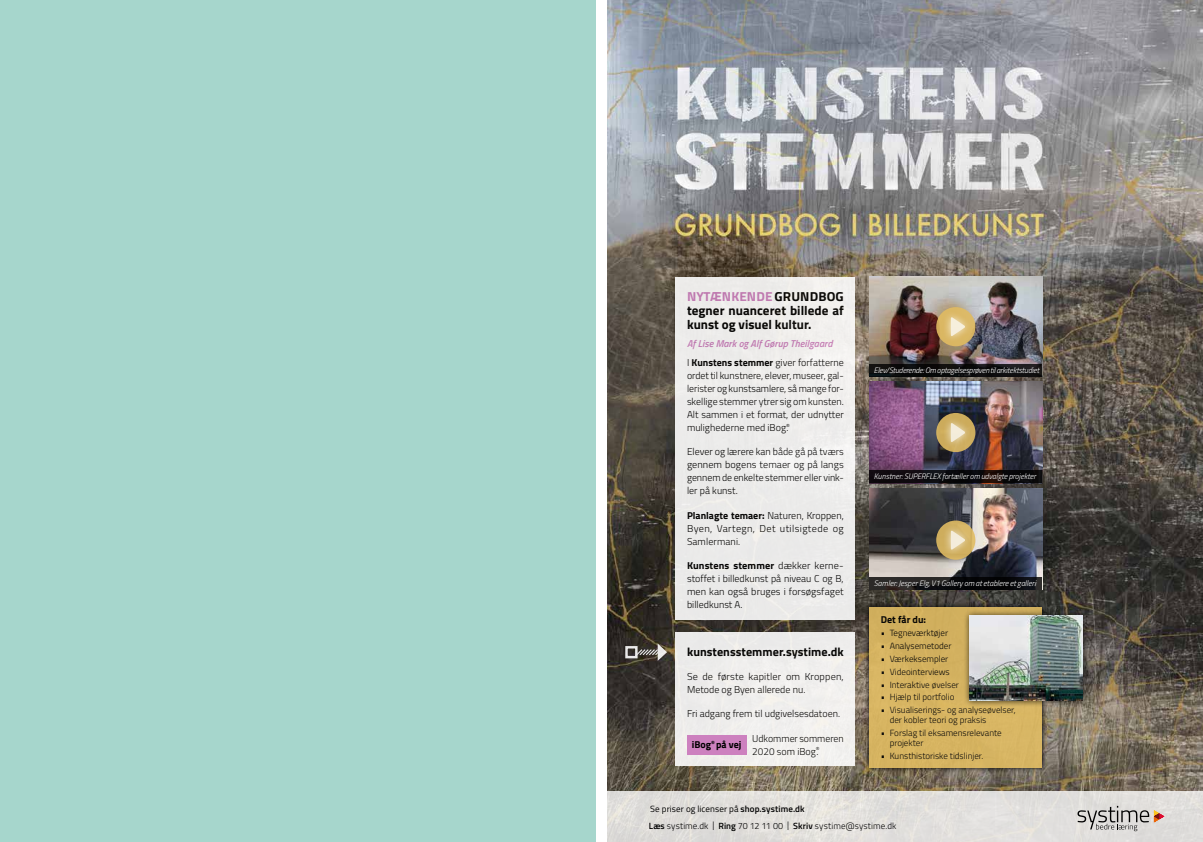
<style>
.page{position:relative;width:1203px;height:842px;background:#fff}
.page>*{position:absolute;margin:0;border:0;box-sizing:border-box;transform-origin:0 0}
.t1{font:700 13px/14px "Titillium";color:#000;text-align:justify}
.t2{font:700 12px "Titillium";color:#000}
.t3{font:300 10px/13px "Titillium";color:#000;text-align:justify}
.t4{font:italic 600 10px/18.7px "Titillium";color:#cd81bf}
.t5{font:700 10px "Titillium";color:#000}
.t6{font:300 9px/10px "Titillium";color:#000}
.t7{font:300 9px "Titillium";letter-spacing:.02em;color:#000}
.t8{font:9px "Titillium";letter-spacing:.01em;color:#000}
.t9{font:italic 300 8px "Titillium";color:#fff}
.t10{font:italic 300 8px "Titillium";letter-spacing:-.02em;color:#fff}
.s1{color:#cd81bf}
.s2{font-weight:300;font-style:normal;color:#000}
.s3{font-weight:700;font-style:normal;color:#000}
.s4{font-weight:700}
.s5{font-weight:600}
</style>
<div class="page">
<div style="left:0;top:0;width:595px;height:842px;background:#a6d6cc"></div>
<img style="left:607px;top:0;width:595px;height:791px">
<div style="left:607px;top:791px;width:595px;height:51px;background:#e1dfdc"></div>
<svg style="left:1077px;top:806px;width:87px;height:25px"></svg>
<div style="left:675px;top:277px;width:180px;height:342px;background:#ecebea"></div>
<svg style="left:864px;top:602px;width:183px;height:170px;background:#5d5444"></svg>
<div style="left:869px;top:607px;width:173px;height:160px;background:#d6b461"></div>
<div style="left:963px;top:609px;width:125px;height:98px;background:#000;opacity:.75"></div>
<img style="left:969px;top:616px;width:113px;height:84px">
<img style="left:869px;top:488px;width:173px;height:89px">
<svg style="left:869px;top:577px;width:173px;height:12px;background:#161516"></svg>
<img style="left:869px;top:382px;width:173px;height:89px">
<svg style="left:869px;top:471px;width:173px;height:12px;background:#0d090c"></svg>
<img style="left:869px;top:276px;width:173px;height:88px">
<svg style="left:869px;top:364px;width:173px;height:13px;background:#0e0e0f"></svg>
<svg style="left:936px;top:520px;width:39px;height:40px"></svg>
<svg style="left:943px;top:524px;width:29px;height:33px"></svg>
<svg style="left:950px;top:531px;width:15px;height:19px"></svg>
<svg style="left:936px;top:413px;width:39px;height:39px"></svg>
<svg style="left:943px;top:416px;width:29px;height:33px"></svg>
<svg style="left:950px;top:423px;width:15px;height:19px"></svg>
<svg style="left:936px;top:307px;width:39px;height:39px"></svg>
<svg style="left:943px;top:310px;width:29px;height:33px"></svg>
<svg style="left:950px;top:317px;width:15px;height:19px"></svg>
<div style="left:675px;top:632px;width:180px;height:134px;background:#efeeed"></div>
<div style="left:687px;top:735px;width:59px;height:20px;background:#cd81bf"></div>
<div style="left:625px;top:646px;width:12px;height:12px;border:2px solid #fff"></div>
<svg style="left:635px;top:643px;width:32px;height:18px"></svg>
<h1 class="t1" style="left:687px;top:288px;width:158px"><span class="s1">NYTÆNKENDE</span> GRUNDBOG tegner nuanceret billede af kunst og visuel kultur.</h1>
<p class="t4" style="left:687px;top:334px;width:158px">Af Lise Mark og Alf Gørup Theilgaard<br><span class="s2">I</span> <span class="s3">Kunstens stemmer</span> <span class="s2">giver forfatterne</span></p>
<p class="t3" style="left:687px;top:368px;width:158px">ordet til kunstnere, elever, museer, gal&shy;lerister og kunstsamlere, så mange for&shy;skellige stemmer ytrer sig om kunsten.<br>Alt sammen i et format, der udnytter mulighederne med iBog<sup>®</sup>.</p>
<p class="t3" style="left:687px;top:445px;width:158px">Elever og lærere kan både gå på tværs gennem bogens temaer og på langs gennem de enkelte stemmer eller vink&shy;ler på kunst.</p>
<p class="t3" style="left:687px;top:508px;width:158px"><span class="s4">Planlagte temaer:</span> Naturen, Kroppen, Byen, Vartegn, Det utilsigtede og Samlermani.</p>
<p class="t3" style="left:687px;top:558px;width:158px"><span class="s4">Kunstens stemmer</span> dækker kerne&shy;stoffet i billedkunst på niveau C og B, men kan også bruges i forsøgsfaget billedkunst A.</p>
<p class="t2" style="left:687px;top:642px;width:158px">kunstensstemmer.systime.dk</p>
<p class="t3" style="left:687px;top:669px;width:158px">Se de første kapitler om Kroppen,<br>Metode og Byen allerede nu.</p>
<p class="t3" style="left:687px;top:707px;width:154px">Fri adgang frem til udgivelsesdatoen.</p>
<p class="t3" style="left:752px;top:731px;width:93px">Udkommer sommeren<br>2020 som iBog<sup>®</sup>.</p>
<p class="t5" style="left:692px;top:737px;width:51px">iBog<sup>®</sup> på vej</p>
<p class="t8" style="left:650px;top:802px;width:156px">Se priser og licenser på <span class="s5">shop.systime.dk</span></p>
<p class="t10" style="left:874px;top:365px;width:167px">Elev/Studerende: Om optagelsesprøven til arkitektstudiet</p>
<p class="t9" style="left:874px;top:471px;width:164px">Kunstner: SUPERFLEX fortæller om udvalgte projekter</p>
<p class="t9" style="left:874px;top:578px;width:164px">Samler: Jesper Elg, V1 Gallery om at etablere et galleri</p>
<p class="t5" style="left:880px;top:612px;width:47px">Det får du:</p>
<p class="t6" style="left:880px;top:628px;width:69px">• Tegneværktøjer</p>
<p class="t6" style="left:880px;top:640px;width:72px">• Analysemetoder</p>
<p class="t6" style="left:880px;top:653px;width:69px">• Værkeksempler</p>
<p class="t6" style="left:880px;top:666px;width:71px">• Videointerviews</p>
<p class="t6" style="left:880px;top:679px;width:80px">• Interaktive øvelser</p>
<p class="t6" style="left:880px;top:692px;width:75px">• Hjælp til portfolio</p>
<p class="t6" style="left:889px;top:705px;width:128px;text-indent:-9px">• Visualiserings- og analyseøvelser, der kobler teori og praksis</p>
<p class="t6" style="left:889px;top:727px;width:114px;text-indent:-9px">• Forslag til eksamensrelevante projekter</p>
<p class="t6" style="left:880px;top:750px;width:104px">• Kunsthistoriske tidslinjer.</p>
<p class="t7" style="left:648px;top:819px;width:249px"><span class="s5">Læs</span> systime.dk | <span class="s5">Ring</span> 70 12 11 00 | <span class="s5">Skriv</span> systime@systime.dk</p>
</div>
